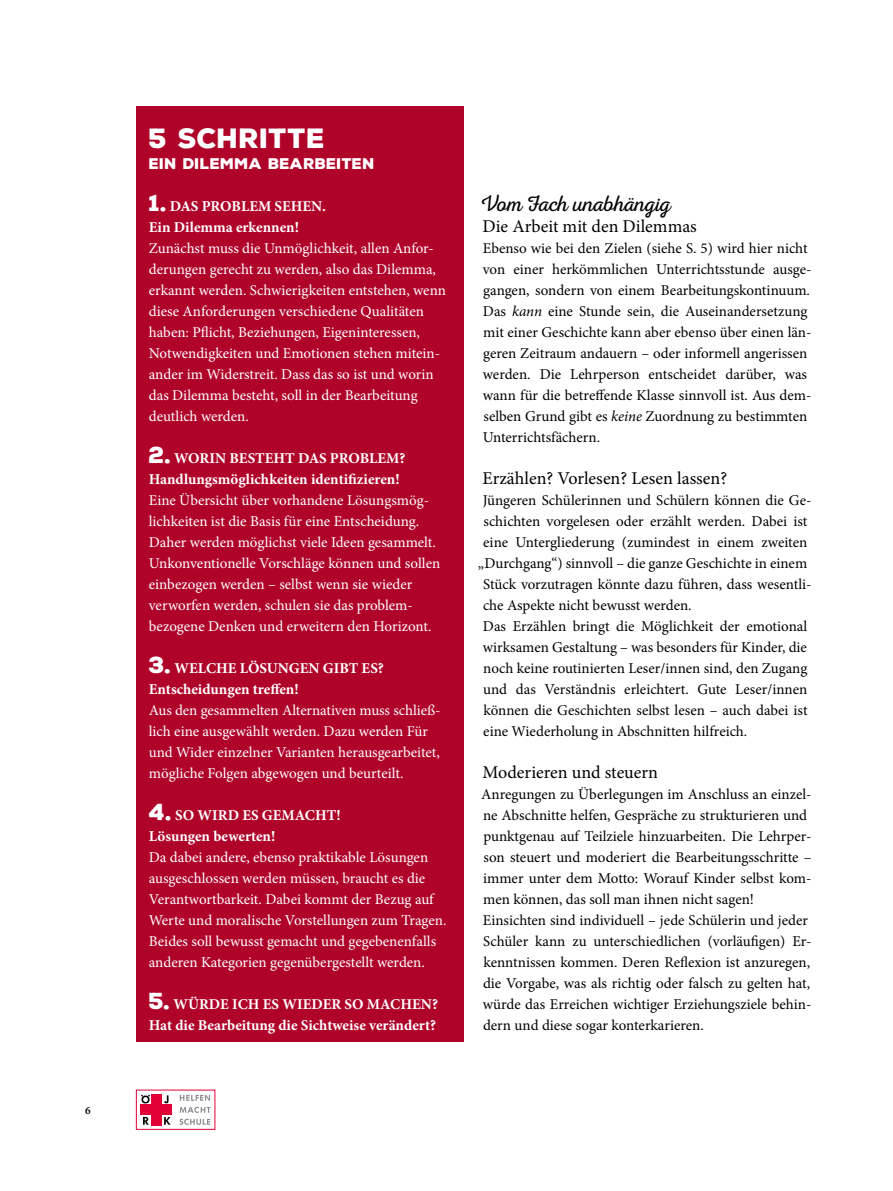
<style>
.page{position:relative;width:893px;height:1191px;background:#fff}
.page>*{position:absolute;margin:0;border:0;box-sizing:border-box;transform-origin:0 0}
.t1{font:900 27px "Nexa Rust Sans";color:#fff}
.t2{font:22.5px "Nexa Rust Script L 00";color:#000}
.t3{font:18px "Minion Pro";color:#000}
.t4{font:15px/21px "Minion Pro";color:#000}
.t5{font:15px/21px "Minion Pro";color:#fff}
.t6{font:700 15px/21px "Minion Pro";color:#fff}
.t7{font:900 15px "Nexa Rust Sans";color:#fff}
.t8{font:600 11.25px "Minion Pro";color:#000}
.s1{font-family:"Nexa Rust Sans";font-weight:900;font-size:22.5px}
.s2{font-style:italic}
</style>
<div class="page">
<svg style="left:141px;top:1094px;width:9px;height:9px"></svg>
<svg style="left:164px;top:1095px;width:5px;height:8px"></svg>
<div style="left:151px;top:1094px;width:10px;height:10px;background:#e30037"></div>
<div style="left:141px;top:1104px;width:10px;height:11px;background:#e30037"></div>
<div style="left:151px;top:1104px;width:10px;height:11px;background:#e30037"></div>
<div style="left:161px;top:1104px;width:11px;height:11px;background:#e30037"></div>
<svg style="left:143px;top:1116px;width:6px;height:8px"></svg>
<svg style="left:164px;top:1117px;width:7px;height:7px"></svg>
<div style="left:151px;top:1115px;width:10px;height:10px;background:#e30037"></div>
<svg style="left:179px;top:1118px;width:31px;height:7px"></svg>
<svg style="left:180px;top:1106px;width:30px;height:6px"></svg>
<svg style="left:180px;top:1095px;width:30px;height:5px"></svg>
<div style="left:136px;top:106px;width:327px;height:936px;background:#af032a"></div>
<p class="t8" style="left:85px;top:1102px;width:7px">6</p>
<h1 class="t1" style="left:149px;top:120px;width:178px">5 SCHRITTE</h1>
<p class="t7" style="left:149px;top:153px;width:227px">EIN DILEMMA BEARBEITEN</p>
<p class="t6" style="left:149px;top:195px;width:179px"><span class="s1">1.</span> DAS PROBLEM SEHEN.<br>Ein Dilemma erkennen!</p>
<p class="t5" style="left:149px;top:238px;width:299px">Zunächst muss die Unmöglichkeit, allen Anfor&shy;derungen gerecht zu werden, also das Dilemma, erkannt werden. Schwierigkeiten entstehen, wenn diese Anforderungen verschiedene Qualitäten haben: Pflicht, Beziehungen, Eigeninteressen, Notwendigkeiten und Emotionen stehen mitein&shy;ander im Widerstreit. Dass das so ist und worin das Dilemma besteht, soll in der Bearbeitung deutlich werden.</p>
<p class="t6" style="left:149px;top:447px;width:258px"><span class="s1">2.</span> WORIN BESTEHT DAS PROBLEM?<br>Handlungsmöglichkeiten identifizieren!</p>
<p class="t5" style="left:149px;top:490px;width:293px">Eine Übersicht über vorhandene Lösungsmög&shy;lichkeiten ist die Basis für eine Entscheidung.<br>Daher werden möglichst viele Ideen gesammelt.<br>Unkonventionelle Vorschläge können und sollen einbezogen werden – selbst wenn sie wieder verworfen werden, schulen sie das problem&shy;bezogene Denken und erweitern den Horizont.</p>
<p class="t6" style="left:149px;top:657px;width:237px"><span class="s1">3.</span> WELCHE LÖSUNGEN GIBT ES?<br>Entscheidungen treffen!</p>
<p class="t5" style="left:149px;top:700px;width:293px">Aus den gesammelten Alternativen muss schließ&shy;lich eine ausgewählt werden. Dazu werden Für und Wider einzelner Varianten herausgearbeitet, mögliche Folgen abgewogen und beurteilt.</p>
<p class="t6" style="left:149px;top:804px;width:193px"><span class="s1">4.</span> SO WIRD ES GEMACHT!<br>Lösungen bewerten!</p>
<p class="t5" style="left:149px;top:847px;width:299px">Da dabei andere, ebenso praktikable Lösungen ausgeschlossen werden müssen, braucht es die Verantwortbarkeit. Dabei kommt der Bezug auf Werte und moralische Vorstellungen zum Tragen.<br>Beides soll bewusst gemacht und gegebenenfalls anderen Kategorien gegenübergestellt werden.</p>
<p class="t6" style="left:149px;top:993px;width:291px"><span class="s1">5.</span> WÜRDE ICH ES WIEDER SO MACHEN?<br>Hat die Bearbeitung die Sichtweise verändert?</p>
<h2 class="t2" style="left:481px;top:191px;width:191px">Vom Fach unabhängig</h2>
<p class="t3" style="left:483px;top:214px;width:216px">Die Arbeit mit den Dilemmas</p>
<p class="t4" style="left:483px;top:238px;width:330px">Ebenso wie bei den Zielen (siehe S. 5) wird hier nicht von einer herkömmlichen Unterrichtsstunde ausge&shy;gangen, sondern von einem Bearbeitungskontinuum.<br>Das <span class="s2">kann</span> eine Stunde sein, die Auseinandersetzung mit einer Geschichte kann aber ebenso über einen län&shy;geren Zeitraum andauern – oder informell angerissen werden. Die Lehrperson entscheidet darüber, was wann für die betreffende Klasse sinnvoll ist. Aus dem&shy;selben Grund gibt es <span class="s2">keine</span> Zuordnung zu bestimmten Unterrichtsfächern.</p>
<p class="t3" style="left:482px;top:466px;width:246px">Erzählen? Vorlesen? Lesen lassen?</p>
<p class="t4" style="left:483px;top:490px;width:330px">Jüngeren Schülerinnen und Schülern können die Ge-</p>
<p class="t4" style="left:483px;top:511px;width:326px">schichten vorgelesen oder erzählt werden. Dabei ist</p>
<p class="t4" style="left:483px;top:532px;width:326px">eine Untergliederung (zumindest in einem zweiten</p>
<p class="t4" style="left:478px;top:553px;width:331px">„Durchgang“) sinnvoll – die ganze Geschichte in einem</p>
<p class="t4" style="left:483px;top:574px;width:330px">Stück vorzutragen könnte dazu führen, dass wesentli-</p>
<p class="t4" style="left:483px;top:595px;width:210px">che Aspekte nicht bewusst werden.</p>
<p class="t4" style="left:483px;top:616px;width:326px">Das Erzählen bringt die Möglichkeit der emotional</p>
<p class="t4" style="left:483px;top:637px;width:326px">wirksamen Gestaltung – was besonders für Kinder, die</p>
<p class="t4" style="left:483px;top:658px;width:326px">noch keine routinierten Leser/innen sind, den Zugang</p>
<p class="t4" style="left:483px;top:679px;width:326px">und das Verständnis erleichtert. Gute Leser/innen</p>
<p class="t4" style="left:483px;top:700px;width:326px">können die Geschichten selbst lesen – auch dabei ist</p>
<p class="t4" style="left:483px;top:721px;width:266px">eine Wiederholung in Abschnitten hilfreich.</p>
<p class="t3" style="left:482px;top:760px;width:177px">Moderieren und steuern</p>
<p class="t4" style="left:481px;top:784px;width:332px">Anregungen zu Überlegungen im Anschluss an einzel&shy;ne Abschnitte helfen, Gespräche zu strukturieren und punktgenau auf Teilziele hinzuarbeiten. Die Lehrper&shy;son steuert und moderiert die Bearbeitungsschritte – immer unter dem Motto: Worauf Kinder selbst kom&shy;men können, das soll man ihnen nicht sagen!<br>Einsichten sind individuell – jede Schülerin und jeder Schüler kann zu unterschiedlichen (vorläufigen) Er&shy;kenntnissen kommen. Deren Reflexion ist anzuregen, die Vorgabe, was als richtig oder falsch zu gelten hat, würde das Erreichen wichtiger Erziehungsziele behin&shy;dern und diese sogar konterkarieren.</p>
</div>
